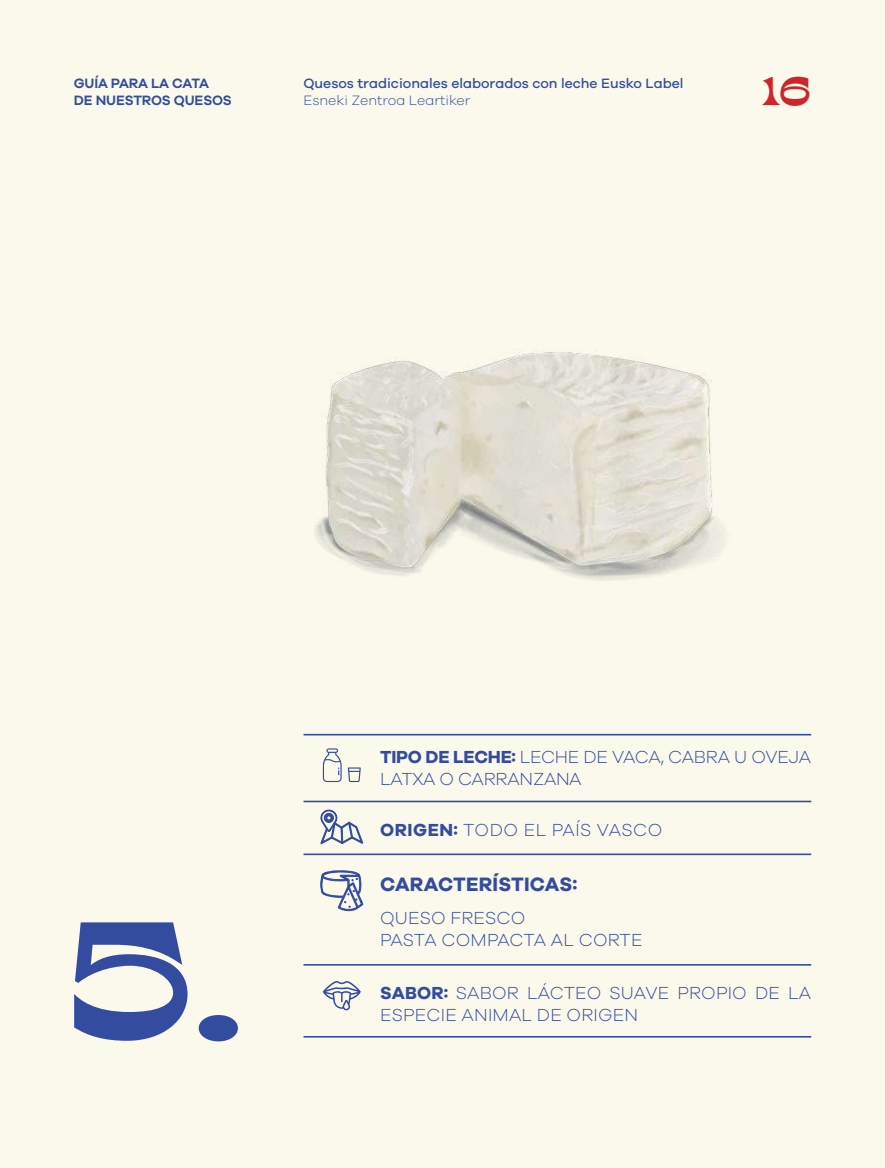
<style>
.page{position:relative;width:885px;height:1168px;background:#fff}
.page>*{position:absolute;margin:0;border:0;box-sizing:border-box;transform-origin:0 0}
.t1{font:700 expanded 160px "Kish";color:#334ca0}
.t2{font:700 expanded 38px "Kish";color:#d1232a}
.t3{font:700 20px "Galano Grotesque";letter-spacing:.01em;color:#334ca0}
.t4{font:300 18px/21.6px "Galano Grotesque";letter-spacing:.01em;color:#334ca0}
.t5{font:300 18px/21.6px "Galano Grotesque";letter-spacing:-.015em;color:#334ca0}
.t6{font:300 18px "Galano Grotesque";letter-spacing:.03em;color:#334ca0}
.t7{font:500 14px "Galano Grotesque";color:#334ca0}
.t8{font:600 14px/16.8px "Galano Grotesque";letter-spacing:-.01em;color:#334ca0}
.t9{font:300 14px "Galano Grotesque";color:#334ca0}
.s1{font-weight:700}
</style>
<div class="page">
<div style="left:0;top:0;width:884px;height:1168px;background:#fbf9ec"></div>
<hr style="left:303px;top:801px;width:508px;height:1px;background:#334ca0">
<hr style="left:303px;top:853px;width:508px;height:2px;background:#334ca0">
<hr style="left:303px;top:964px;width:508px;height:2px;background:#334ca0">
<hr style="left:303px;top:1036px;width:508px;height:1px;background:#334ca0">
<hr style="left:303px;top:734px;width:508px;height:1px;background:#334ca0">
<svg style="left:348px;top:767px;width:13px;height:15px"></svg>
<svg style="left:323px;top:748px;width:18px;height:34px"></svg>
<svg style="left:320px;top:809px;width:43px;height:36px"></svg>
<svg style="left:320px;top:871px;width:43px;height:40px"></svg>
<svg style="left:323px;top:981px;width:38px;height:30px"></svg>
<img style="left:315px;top:350px;width:410px;height:230px">
<p class="t8" style="left:74px;top:74px;width:160px">GUÍA PARA LA CATA<br>DE NUESTROS QUESOS</p>
<p class="t7" style="left:303px;top:75px;width:381px">Quesos tradicionales elaborados con leche Eusko Label</p>
<p class="t9" style="left:303px;top:91px;width:168px">Esneki Zentroa Leartiker</p>
<h2 class="t2" style="left:761px;top:63px;width:52px">16</h2>
<p class="t5" style="left:380px;top:746px;width:432px"><span class="s1">TIPO DE LECHE:</span> LECHE DE VACA, CABRA U OVEJA<br>LATXA O CARRANZANA</p>
<p class="t6" style="left:380px;top:819px;width:284px"><span class="s1">ORIGEN:</span> TODO EL PAÍS VASCO</p>
<h1 class="t1" style="left:58px;top:862px;width:184px">5.</h1>
<p class="t3" style="left:380px;top:872px;width:199px">CARACTERÍSTICAS:</p>
<p class="t4" style="left:380px;top:907px;width:264px">QUESO FRESCO<br>PASTA COMPACTA AL CORTE</p>
<p class="t4" style="left:380px;top:981px;width:432px"><span class="s1">SABOR:</span> SABOR LÁCTEO SUAVE PROPIO DE LA<br>ESPECIE ANIMAL DE ORIGEN</p>
</div>
